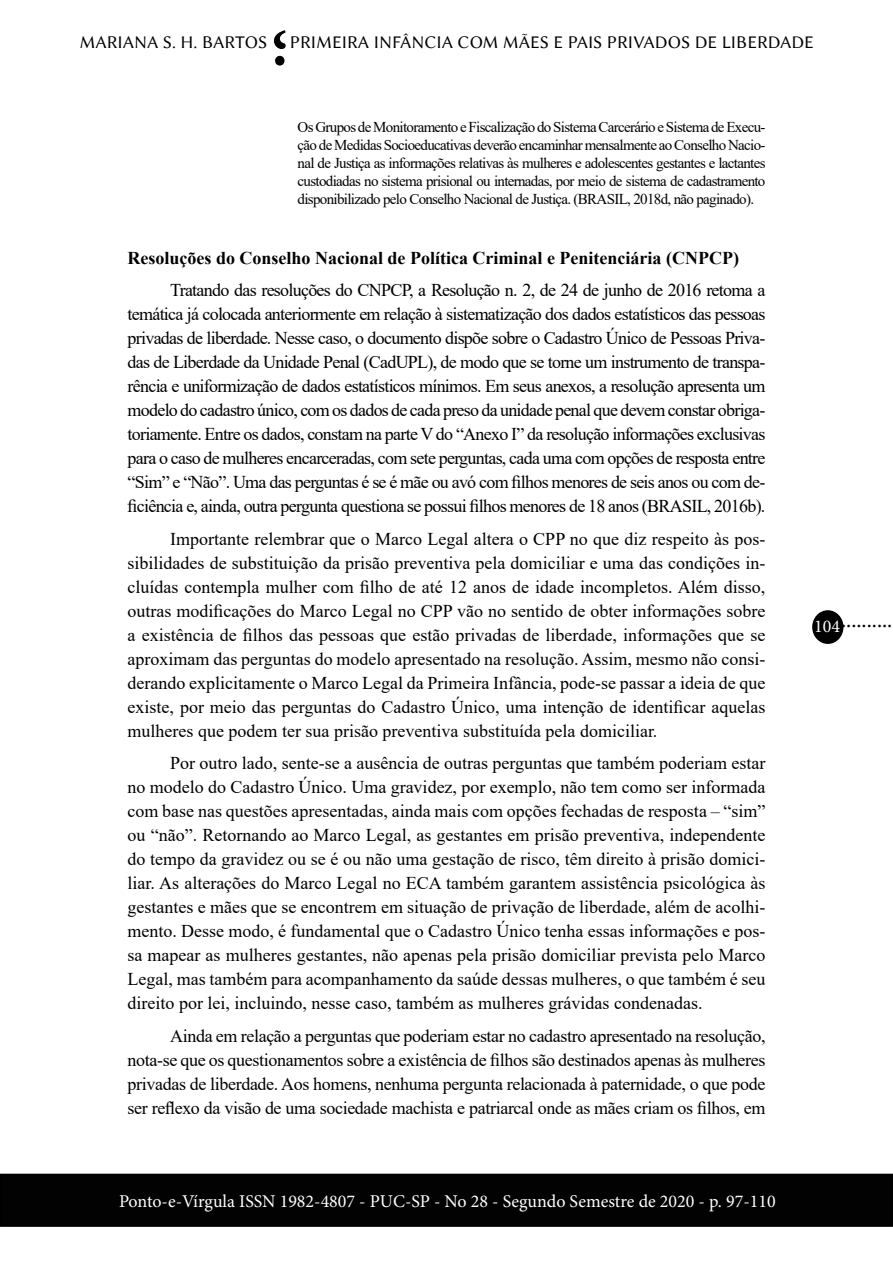
<style>
.page{position:relative;width:893px;height:1263px;background:#fff}
.page>*{position:absolute;margin:0;border:0;box-sizing:border-box;transform-origin:0 0}
.t1{font:700 90px "Adobe Arabic";color:#000}
.t2{font:22.5px "Minion Pro";color:#000}
.t3{font:18px/24px "Times New Roman";letter-spacing:-.01em;color:#000;text-align:justify}
.t4{font:18px "Minion Pro";color:#fff}
.t5{font:700 18px "Times New Roman";color:#000}
.t6{font:18px "Linux Biolinum G";color:#000}
.t7{font:15px/18px "Times New Roman";letter-spacing:-.045em;color:#000;text-align:justify}
</style>
<div class="page">
<div style="left:813px;top:611px;width:30px;height:32px;background:#020203;border-radius:50%"></div>
<div style="left:812px;top:610px;width:31px;height:34px;border:2px solid #000;border-radius:50%"></div>
<div style="left:1px;top:1174px;width:891px;height:52px;background:#020203"></div>
<div style="left:0;top:1174px;width:893px;height:53px;border:2px solid #000"></div>
<h1 class="t1" style="left:288px;top:122px;width:18px;rotate:-180deg">;</h1>
<p class="t6" style="left:80px;top:32px;width:736px">MARIANA S. H. BARTOS PRIMEIRA INFÂNCIA COM MÃES E PAIS PRIVADOS DE LIBERDADE</p>
<p class="t7" style="left:298px;top:117px;width:469px">Os Grupos de Monitoramento e Fiscalização do Sistema Carcerário e Sistema de Execu&shy;ção de Medidas Socioeducativas deverão encaminhar mensalmente ao Conselho Nacio&shy;nal de Justiça as informações relativas às mulheres e adolescentes gestantes e lactantes custodiadas no sistema prisional ou internadas, por meio de sistema de cadastramento disponibilizado pelo Conselho Nacional de Justiça. (BRASIL, 2018d, não paginado).</p>
<p class="t5" style="left:128px;top:245px;width:613px">Resoluções do Conselho Nacional de Política Criminal e Penitenciária (CNPCP)</p>
<p class="t3" style="left:128px;top:278px;width:639px;text-indent:43px">Tratando das resoluções do CNPCP, a Resolução n. 2, de 24 de junho de 2016 retoma a temática já colocada anteriormente em relação à sistematização dos dados estatísticos das pessoas privadas de liberdade. Nesse caso, o documento dispõe sobre o Cadastro Único de Pessoas Priva&shy;das de Liberdade da Unidade Penal (CadUPL), de modo que se torne um instrumento de transpa&shy;rência e uniformização de dados estatísticos mínimos. Em seus anexos, a resolução apresenta um modelo do cadastro único, com os dados de cada preso da unidade penal que devem constar obriga&shy;toriamente. Entre os dados, constam na parte V do “Anexo I” da resolução informações exclusivas para o caso de mulheres encarceradas, com sete perguntas, cada uma com opções de resposta entre “Sim” e “Não”. Uma das perguntas é se é mãe ou avó com filhos menores de seis anos ou com de&shy;ficiência e, ainda, outra pergunta questiona se possui filhos menores de 18 anos (BRASIL, 2016b).</p>
<p class="t3" style="left:128px;top:526px;width:639px;text-indent:43px">Importante relembrar que o Marco Legal altera o CPP no que diz respeito às pos&shy;sibilidades de substituição da prisão preventiva pela domiciliar e uma das condições in&shy;cluídas contempla mulher com filho de até 12 anos de idade incompletos. Além disso, outras modificações do Marco Legal no CPP vão no sentido de obter informações sobre a existência de filhos das pessoas que estão privadas de liberdade, informações que se aproximam das perguntas do modelo apresentado na resolução. Assim, mesmo não consi&shy;derando explicitamente o Marco Legal da Primeira Infância, pode-se passar a ideia de que existe, por meio das perguntas do Cadastro Único, uma intenção de identificar aquelas mulheres que podem ter sua prisão preventiva substituída pela domiciliar.</p>
<p class="t3" style="left:128px;top:751px;width:639px;text-indent:43px">Por outro lado, sente-se a ausência de outras perguntas que também poderiam estar no modelo do Cadastro Único. Uma gravidez, por exemplo, não tem como ser informada com base nas questões apresentadas, ainda mais com opções fechadas de resposta – “sim” ou “não”. Retornando ao Marco Legal, as gestantes em prisão preventiva, independente do tempo da gravidez ou se é ou não uma gestação de risco, têm direito à prisão domici&shy;liar. As alterações do Marco Legal no ECA também garantem assistência psicológica às gestantes e mães que se encontrem em situação de privação de liberdade, além de acolhi&shy;mento. Desse modo, é fundamental que o Cadastro Único tenha essas informações e pos&shy;sa mapear as mulheres gestantes, não apenas pela prisão domiciliar prevista pelo Marco Legal, mas também para acompanhamento da saúde dessas mulheres, o que também é seu direito por lei, incluindo, nesse caso, também as mulheres grávidas condenadas.</p>
<p class="t3" style="left:128px;top:1023px;width:639px;text-indent:43px">Ainda em relação a perguntas que poderiam estar no cadastro apresentado na resolução, nota-se que os questionamentos sobre a existência de filhos são destinados apenas às mulheres privadas de liberdade. Aos homens, nenhuma pergunta relacionada à paternidade, o que pode ser reflexo da visão de uma sociedade machista e patriarcal onde as mães criam os filhos, em</p>
<p class="t4" style="left:119px;top:1189px;width:658px">Ponto-e-Vírgula ISSN 1982-4807 - PUC-SP - No 28 - Segundo Semestre de 2020 - p. 97-110</p>
<p class="t4" style="left:814px;top:614px;width:27px">104</p>
<p class="t2" style="left:841px;top:605px;width:53px">..........</p>
</div>
